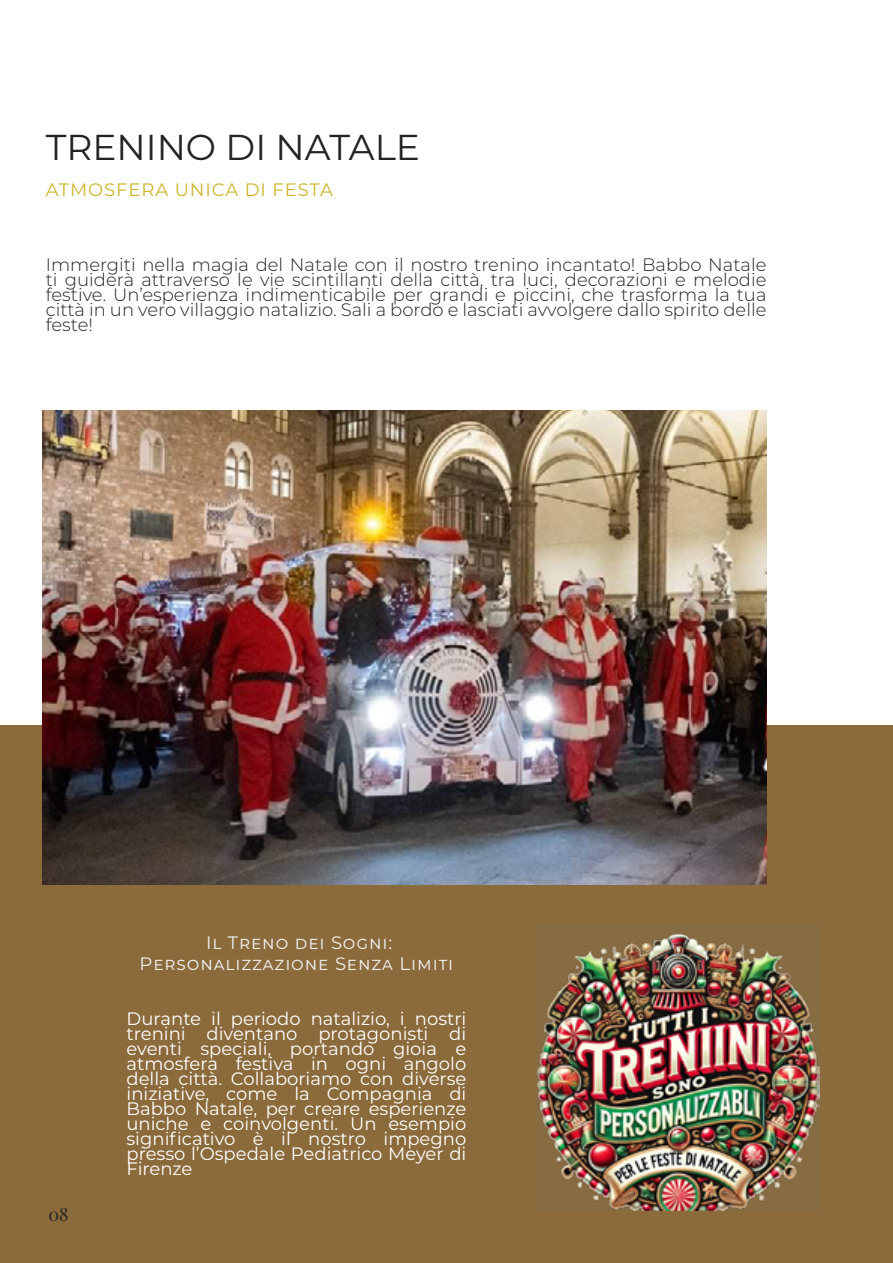
<style>
.page{position:relative;width:893px;height:1263px;background:#fff}
.page>*{position:absolute;margin:0;border:0;box-sizing:border-box;transform-origin:0 0}
.t1{font:36px "Montserrat";color:#242323}
.t2{font:18px/15px "Montserrat";color:#fff;text-align:justify}
.t3{font:300 18px/15px "Montserrat";color:#242323;text-align:justify}
.t4{font:18px/21.6px "Montserrat";letter-spacing:.05em;color:#f0f0f0;text-align:center}
.t5{font:18px "Montserrat";letter-spacing:.05em;color:#ccb52d}
.t6{font:18px "Playfair Display";color:#242323}
</style>
<div class="page">
<div style="left:0;top:726px;width:893px;height:537px;background:#8b6a3b"></div>
<img style="left:43px;top:410px;width:723px;height:474px">
<div style="left:537px;top:923px;width:284px;height:287px;background:#876b42"></div>
<img style="left:537px;top:933px;width:282px;height:277px">
<h1 class="t1" style="left:46px;top:122px;width:376px">TRENINO DI NATALE</h1>
<p class="t5" style="left:46px;top:177px;width:289px">ATMOSFERA UNICA DI FESTA</p>
<p class="t3" style="left:46px;top:257px;width:722px">Immergiti nella magia del Natale con il nostro trenino incantato! Babbo Natale ti guiderà attraverso le vie scintillanti della città, tra luci, decorazioni e melodie festive. Un’esperienza indimenticabile per grandi e piccini, che trasforma la tua città in un vero villaggio natalizio. Sali a bordo e lasciati avvolgere dallo spirito delle feste!</p>
<p class="t4" style="left:140px;top:931px;width:315px">Il Treno dei Sogni:<br>Personalizzazione Senza Limiti</p>
<p class="t6" style="left:48px;top:1200px;width:22px">08</p>
<p class="t2" style="left:126px;top:1011px;width:341px">Durante il periodo natalizio, i nostri trenini diventano protagonisti di eventi speciali, portando gioia e atmosfera festiva in ogni angolo della città. Collaboriamo con diverse iniziative, come la Compagnia di Babbo Natale, per creare esperienze uniche e coinvolgenti. Un esempio significativo è il nostro impegno presso l’Ospedale Pediatrico Meyer di Firenze</p>
</div>
